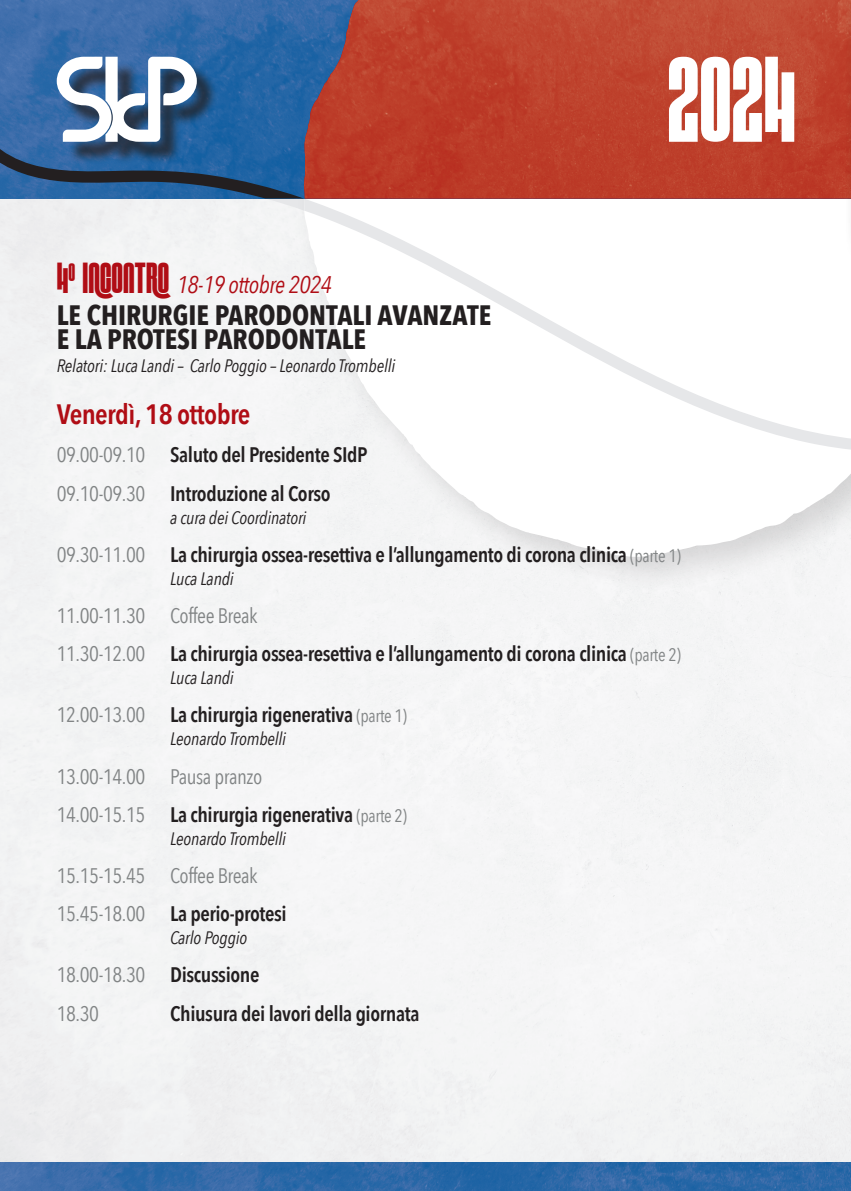
<style>
.page{position:relative;width:851px;height:1191px;background:#fff}
.page>*{position:absolute;margin:0;border:0;box-sizing:border-box;transform-origin:0 0}
.t1{font:700 28px/24px "Avenir Next Condensed";color:#231f20}
.t2{font:600 28px "Avenir Next Condensed";letter-spacing:-.02em;color:#b00d15}
.t3{font:italic 24px "Avenir Next Condensed";letter-spacing:-.02em;color:#b00d15}
.t4{font:600 21px/38.2px "Avenir Next Condensed";letter-spacing:-.02em;color:#231f20}
.t5{font:21px/38.2px "Avenir Next Condensed";letter-spacing:-.02em;color:#818485}
.t6{font:italic 18px "Avenir Next Condensed";letter-spacing:-.01em;color:#231f20}
.s1{font-family:"MUSCULARSTRENGTH";font-weight:700;font-style:normal;font-size:36px}
.s2{font-weight:400;color:#818485}
.s3{font-weight:400;font-size:18px;color:#818485}
.s4{font-weight:600;color:#231f20}
.s5{font-size:18px}
</style>
<div class="page">
<div style="left:0;top:228px;width:850px;height:613px;background:#f4f5f5"></div>
<div style="left:293px;top:0;width:557px;height:595px;background:#231f20;opacity:.15"></div>
<svg style="left:303px;top:228px;width:547px;height:329px"></svg>
<img style="left:0;top:1162px;width:850px;height:29px">
<div style="left:844px;top:0;width:6px;height:266px;background:#fff"></div>
<svg style="left:0;top:0;width:851px;height:228px"></svg>
<p class="t3" style="left:57px;top:270px;width:277px"><span class="s1">4</span><sup>O</sup> <span class="s1">INCONTRO</span> 18-19 ottobre 2024</p>
<h1 class="t1" style="left:57px;top:303px;width:436px">LE CHIRURGIE PARODONTALI AVANZATE<br>E LA PROTESI PARODONTALE</h1>
<p class="t6" style="left:57px;top:355px;width:340px">Relatori: Luca Landi – Carlo Poggio – Leonardo Trombelli</p>
<h1 class="t2" style="left:57px;top:390px;width:195px">Venerdì, 18 ottobre</h1>
<p class="t4" style="left:57px;top:435px;width:312px"><span class="s2">09.00-09.10</span> Saluto del Presidente SIdP<br><span class="s2">09.10-09.30</span> Introduzione al Corso</p>
<p class="t6" style="left:170px;top:506px;width:138px">a cura dei Coordinatori</p>
<p class="t4" style="left:57px;top:535px;width:625px"><span class="s2">09.30-11.00</span> La chirurgia ossea-resettiva e l’allungamento di corona clinica <span class="s3">(parte 1)</span></p>
<p class="t6" style="left:170px;top:568px;width:65px">Luca Landi</p>
<p class="t4" style="left:57px;top:596px;width:625px"><span class="s2">11.00-11.30 Coffee Break<br>11.30-12.00</span> La chirurgia ossea-resettiva e l’allungamento di corona clinica <span class="s3">(parte 2)</span></p>
<p class="t6" style="left:170px;top:667px;width:65px">Luca Landi</p>
<p class="t4" style="left:57px;top:695px;width:352px"><span class="s2">12.00-13.00</span> La chirurgia rigenerativa <span class="s3">(parte 1)</span></p>
<p class="t6" style="left:170px;top:728px;width:117px">Leonardo Trombelli</p>
<p class="t5" style="left:57px;top:756px;width:352px">13.00-14.00 Pausa pranzo<br>14.00-15.15 <span class="s4">La chirurgia rigenerativa</span> <span class="s5">(parte 2)</span></p>
<p class="t6" style="left:170px;top:827px;width:117px">Leonardo Trombelli</p>
<p class="t5" style="left:57px;top:855px;width:231px">15.15-15.45 Coffee Break<br>15.45-18.00 <span class="s4">La perio-protesi</span></p>
<p class="t6" style="left:170px;top:927px;width:79px">Carlo Poggio</p>
<p class="t5" style="left:57px;top:955px;width:204px">18.00-18.30 <span class="s4">Discussione<br></span>18.30</p>
<p class="t4" style="left:170px;top:993px;width:251px">Chiusura dei lavori della giornata</p>
</div>
